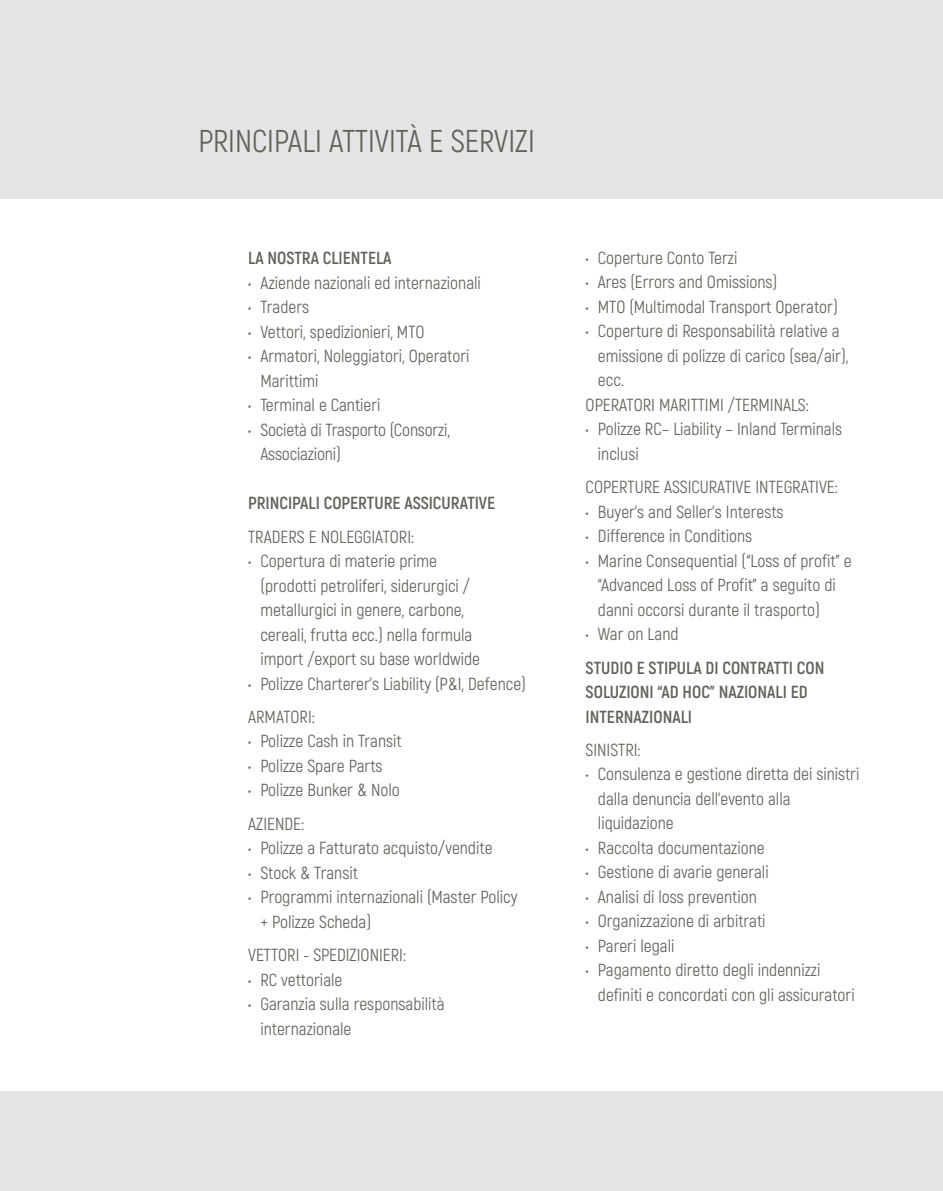
<style>
.page{position:relative;width:943px;height:1191px;background:#fff}
.page>*{position:absolute;margin:0;border:0;box-sizing:border-box;transform-origin:0 0}
.t1{font:31.5px "Akrobat";color:#62615a}
.t2{font:17.5px/24.5px "Akrobat";color:#62615a}
.t3{font:700 17.5px/24.5px "Akrobat";color:#62615a}
</style>
<div class="page">
<div style="left:0;top:0;width:943px;height:198px;background:#e3e4e4"></div>
<div style="left:0;top:1091px;width:943px;height:100px;background:#e3e4e4"></div>
<h1 class="t1" style="left:198px;top:123px;width:338px">PRINCIPALI ATTIVITÀ E SERVIZI</h1>
<p class="t3" style="left:248px;top:246px;width:145px">LA NOSTRA CLIENTELA</p>
<p class="t2" style="left:248px;top:270px;width:234px">• Aziende nazionali ed internazionali</p>
<p class="t2" style="left:248px;top:295px;width:62px">• Traders</p>
<p class="t2" style="left:248px;top:319px;width:178px">• Vettori, spedizionieri, MTO</p>
<p class="t2" style="left:260px;top:344px;width:211px;text-indent:-12px">• Armatori, Noleggiatori, Operatori<br>Marittimi</p>
<p class="t2" style="left:248px;top:393px;width:134px">• Terminal e Cantieri</p>
<p class="t2" style="left:260px;top:417px;width:191px;text-indent:-12px">• Società di Trasporto (Consorzi,<br>Associazioni)</p>
<p class="t3" style="left:248px;top:491px;width:248px">PRINCIPALI COPERTURE ASSICURATIVE</p>
<p class="t2" style="left:248px;top:524px;width:167px">TRADERS E NOLEGGIATORI:</p>
<p class="t2" style="left:260px;top:549px;width:221px;text-indent:-12px">• Copertura di materie prime (prodotti petroliferi, siderurgici / metallurgici in genere, carbone, cereali, frutta ecc.) nella formula import /export su base worldwide</p>
<p class="t2" style="left:248px;top:667px;width:279px;line-height:33.2px">• Polizze Charterer’s Liability (P&amp;I, Defence)<br>ARMATORI:</p>
<p class="t2" style="left:248px;top:729px;width:155px">• Polizze Cash in Transit</p>
<p class="t2" style="left:248px;top:753px;width:136px">• Polizze Spare Parts</p>
<p class="t2" style="left:248px;top:773px;width:153px;line-height:33.2px">• Polizze Bunker &amp; Nolo<br>AZIENDE:</p>
<p class="t2" style="left:248px;top:836px;width:246px">• Polizze a Fatturato acquisto/vendite</p>
<p class="t2" style="left:248px;top:860px;width:111px">• Stock &amp; Transit</p>
<p class="t2" style="left:260px;top:885px;width:259px;text-indent:-12px">• Programmi internazionali (Master Policy + Polizze Scheda)</p>
<p class="t2" style="left:248px;top:942px;width:159px">VETTORI - SPEDIZIONIERI:</p>
<p class="t2" style="left:248px;top:967px;width:96px">• RC vettoriale</p>
<p class="t2" style="left:260px;top:991px;width:186px;text-indent:-12px">• Garanzia sulla responsabilità internazionale</p>
<p class="t2" style="left:585px;top:245px;width:153px">• Coperture Conto Terzi</p>
<p class="t2" style="left:585px;top:270px;width:193px">• Ares (Errors and Omissions)</p>
<p class="t2" style="left:585px;top:294px;width:254px">• MTO (Multimodal Transport Operator)</p>
<p class="t2" style="left:585px;top:319px;width:255px">• Coperture di Responsabilità relative a</p>
<p class="t2" style="left:598px;top:343px;width:252px">emissione di polizze di carico (sea/air),</p>
<p class="t2" style="left:598px;top:368px;width:28px">ecc.</p>
<p class="t2" style="left:585px;top:392px;width:225px">OPERATORI MARITTIMI /TERMINALS:</p>
<p class="t2" style="left:598px;top:417px;width:246px;text-indent:-12px">• Polizze RC– Liability – Inland Terminals inclusi</p>
<p class="t2" style="left:585px;top:475px;width:254px">COPERTURE ASSICURATIVE INTEGRATIVE:</p>
<p class="t2" style="left:585px;top:499px;width:199px">• Buyer’s and Seller’s Interests</p>
<p class="t2" style="left:585px;top:524px;width:168px">• Difference in Conditions</p>
<p class="t2" style="left:598px;top:548px;width:255px;text-indent:-12px">• Marine Consequential (“Loss of profit” e “Advanced Loss of Profit” a seguito di danni occorsi durante il trasporto)</p>
<p class="t2" style="left:585px;top:622px;width:94px">• War on Land</p>
<p class="t3" style="left:585px;top:655px;width:240px">STUDIO E STIPULA DI CONTRATTI CON<br>SOLUZIONI “AD HOC” NAZIONALI ED<br>INTERNAZIONALI</p>
<p class="t2" style="left:585px;top:737px;width:57px">SINISTRI:</p>
<p class="t2" style="left:598px;top:762px;width:263px;text-indent:-12px">• Consulenza e gestione diretta dei sinistri dalla denuncia dell’evento alla liquidazione</p>
<p class="t2" style="left:585px;top:835px;width:180px">• Raccolta documentazione</p>
<p class="t2" style="left:585px;top:860px;width:184px">• Gestione di avarie generali</p>
<p class="t2" style="left:585px;top:884px;width:173px">• Analisi di loss prevention</p>
<p class="t2" style="left:585px;top:909px;width:181px">• Organizzazione di arbitrati</p>
<p class="t2" style="left:585px;top:933px;width:90px">• Pareri legali</p>
<p class="t2" style="left:598px;top:958px;width:258px;text-indent:-12px">• Pagamento diretto degli indennizzi definiti e concordati con gli assicuratori</p>
</div>
